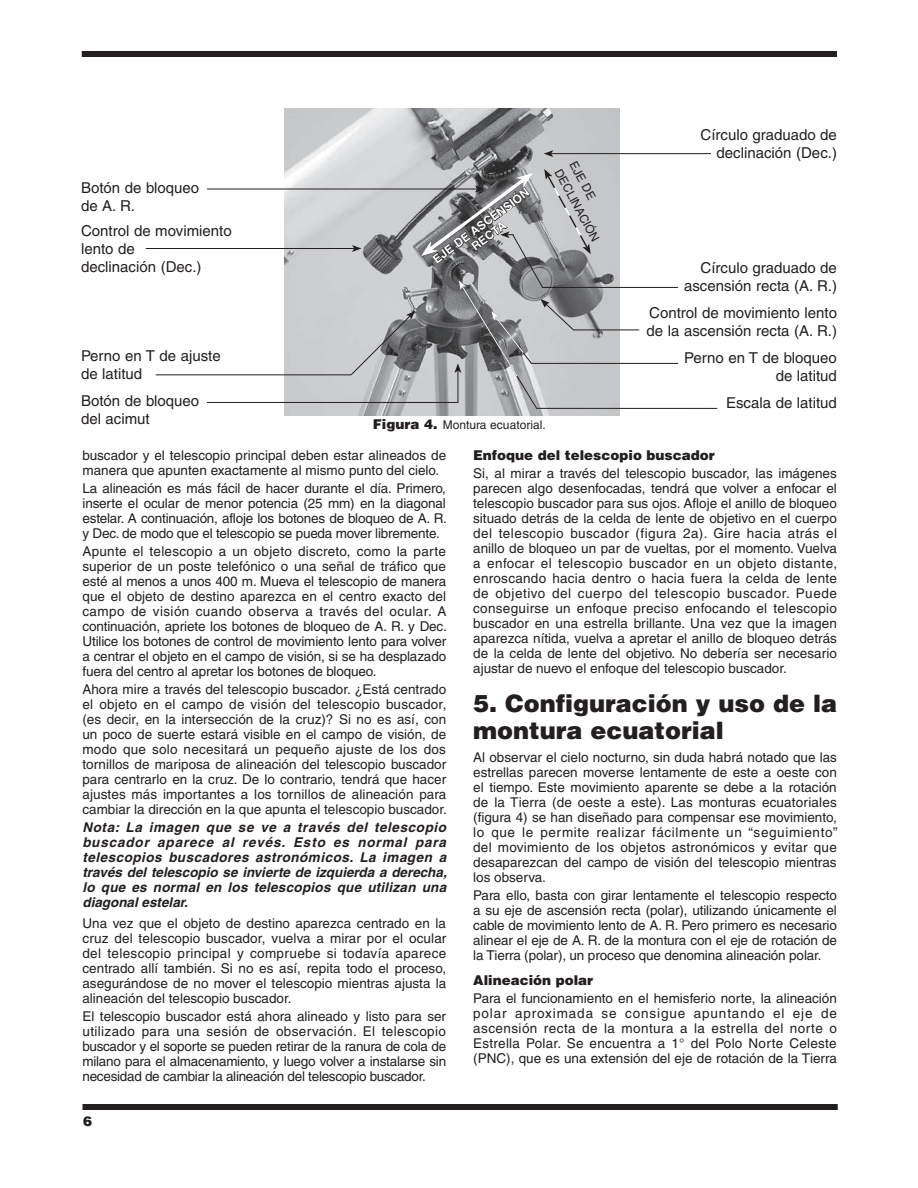
<style>
.page{position:relative;width:918px;height:1188px;background:#fff}
.page>*{position:absolute;margin:0;border:0;box-sizing:border-box;transform-origin:0 0}
.t1{font:900 24px/27px "Helvetica";color:#231f20}
.t2{font:15px/18px "Helvetica";color:#231f20}
.t3{font:13.5px/15px "Helvetica";color:#231f20;text-align:justify}
.t4{font:italic 700 13.5px/15px "Helvetica";letter-spacing:.02em;color:#231f20;text-align:justify}
.t5{font:900 13.5px "Helvetica";color:#231f20}
.t6{font:12px "Helvetica";color:#231f20}
.t7{font:700 11.85px/12.6px "Helvetica";color:#fff;text-align:center}
.t8{font:11.85px/16.8px "Helvetica";color:#231f20}
.s1{font-weight:900;font-size:13.5px}
</style>
<div class="page">
<div style="left:82px;top:51px;width:755px;height:6px;background:#231f20"></div>
<div style="left:82px;top:1104px;width:756px;height:6px;background:#231f20"></div>
<img style="left:284px;top:108px;width:336px;height:307px">
<hr style="left:207px;top:189px;width:270px;height:1px;background:#231f20">
<hr style="left:146px;top:248px;width:208px;height:1px;background:#231f20">
<svg style="left:352px;top:245px;width:10px;height:7px"></svg>
<svg style="left:350px;top:311px;width:65px;height:65px;background:#a7a8aa"></svg>
<hr style="left:156px;top:374px;width:195px;height:1px;background:#231f20">
<hr style="left:207px;top:402px;width:251px;height:1px;background:#231f20">
<hr style="left:551px;top:153px;width:160px;height:1px;background:#231f20">
<svg style="left:544px;top:150px;width:9px;height:7px"></svg>
<hr style="left:536px;top:408px;width:181px;height:1px;background:#231f20">
<hr style="left:531px;top:363px;width:147px;height:1px;background:#231f20">
<hr style="left:542px;top:287px;width:136px;height:1px;background:#231f20">
<svg style="left:421px;top:169px;width:219px;height:240px;background:#a8a9ab"></svg>
<p class="t2" style="left:81px;top:179px;width:120px">Botón de bloqueo de A. R.</p>
<p class="t7" style="left:431px;top:255px;width:118px;rotate:-37deg">Eje de asce nsión rec ta</p>
<p class="t2" style="left:81px;top:221px;width:152px">Control de movimiento lento de<br>declinación (Dec.)</p>
<p class="t8" style="left:580px;top:158px;width:34px;rotate:61deg">Eje de declinaci</p>
<p class="t2" style="left:81px;top:346px;width:141px">Perno en T de ajuste de latitud</p>
<p class="t2" style="left:81px;top:391px;width:120px">Botón de bloqueo del acimut</p>
<p class="t6" style="left:373px;top:418px;width:175px"><span class="s1">Figura 4.</span> Montura ecuatorial.</p>
<p class="t2" style="left:701px;top:125px;width:138px;text-align:right">Círculo graduado de declinación (Dec.)</p>
<p class="t2" style="left:684px;top:259px;width:154px;text-align:right">Círculo graduado de ascensión recta (A. R.)</p>
<p class="t2" style="left:647px;top:304px;width:192px">Control de movimiento lento de la ascensión recta (A. R.)</p>
<p class="t2" style="left:684px;top:349px;width:154px;text-align:right">Perno en T de bloqueo de latitud</p>
<p class="t2" style="left:726px;top:394px;width:112px">Escala de latitud</p>
<p class="t3" style="left:82px;top:448px;width:365px">buscador y el telescopio principal deben estar alineados de manera que apunten exactamente al mismo punto del cielo.</p>
<p class="t3" style="left:82px;top:481px;width:366px">La alineación es más fácil de hacer durante el día. Primero, inserte el ocular de menor potencia (25 mm) en la diagonal estelar. A continuación, afloje los botones de bloqueo de A. R. y Dec. de modo que el telescopio se pueda mover libremente.</p>
<p class="t3" style="left:82px;top:544px;width:366px">Apunte el telescopio a un objeto discreto, como la parte superior de un poste telefónico o una señal de tráfico que esté al menos a unos 400 m. Mueva el telescopio de manera que el objeto de destino aparezca en el centro exacto del campo de visión cuando observa a través del ocular. A continuación, apriete los botones de bloqueo de A. R. y Dec.<br>Utilice los botones de control de movimiento lento para volver a centrar el objeto en el campo de visión, si se ha desplazado fuera del centro al apretar los botones de bloqueo.</p>
<p class="t3" style="left:82px;top:682px;width:366px">Ahora mire a través del telescopio buscador. ¿Está centrado el objeto en el campo de visión del telescopio buscador, (es decir, en la intersección de la cruz)? Si no es así, con un poco de suerte estará visible en el campo de visión, de modo que solo necesitará un pequeño ajuste de los dos tornillos de mariposa de alineación del telescopio buscador para centrarlo en la cruz. De lo contrario, tendrá que hacer ajustes más importantes a los tornillos de alineación para cambiar la dirección en la que apunta el telescopio buscador.</p>
<p class="t4" style="left:82px;top:820px;width:366px">Nota: La imagen que se ve a través del telescopio buscador aparece al revés. Esto es normal para telescopios buscadores astronómicos. La imagen a través del telescopio se invierte de izquierda a derecha, lo que es normal en los telescopios que utilizan una diagonal estelar.</p>
<p class="t3" style="left:82px;top:916px;width:365px">Una vez que el objeto de destino aparezca centrado en la cruz del telescopio buscador, vuelva a mirar por el ocular del telescopio principal y compruebe si todavía aparece centrado allí también. Si no es así, repita todo el proceso, asegurándose de no mover el telescopio mientras ajusta la alineación del telescopio buscador.</p>
<p class="t3" style="left:82px;top:1009px;width:365px">El telescopio buscador está ahora alineado y listo para ser utilizado para una sesión de observación. El telescopio buscador y el soporte se pueden retirar de la ranura de cola de milano para el almacenamiento, y luego volver a instalarse sin necesidad de cambiar la alineación del telescopio buscador.</p>
<p class="t5" style="left:83px;top:1113px;width:11px">6</p>
<p class="t5" style="left:473px;top:446px;width:243px">Enfoque del telescopio buscador</p>
<p class="t3" style="left:473px;top:466px;width:365px">Si, al mirar a través del telescopio buscador, las imágenes parecen algo desenfocadas, tendrá que volver a enfocar el telescopio buscador para sus ojos. Afloje el anillo de bloqueo situado detrás de la celda de lente de objetivo en el cuerpo del telescopio buscador (figura 2a). Gire hacia atrás el anillo de bloqueo un par de vueltas, por el momento. Vuelva a enfocar el telescopio buscador en un objeto distante, enroscando hacia dentro o hacia fuera la celda de lente de objetivo del cuerpo del telescopio buscador. Puede conseguirse un enfoque preciso enfocando el telescopio buscador en una estrella brillante. Una vez que la imagen aparezca nítida, vuelva a apretar el anillo de bloqueo detrás de la celda de lente del objetivo. No debería ser necesario ajustar de nuevo el enfoque del telescopio buscador.</p>
<h1 class="t1" style="left:473px;top:689px;width:365px">5. Configuración y uso de la montura ecuatorial</h1>
<p class="t3" style="left:473px;top:749px;width:366px">Al observar el cielo nocturno, sin duda habrá notado que las estrellas parecen moverse lentamente de este a oeste con el tiempo. Este movimiento aparente se debe a la rotación de la Tierra (de oeste a este). Las monturas ecuatoriales (figura 4) se han diseñado para compensar ese movimiento, lo que le permite realizar fácilmente un “seguimiento” del movimiento de los objetos astronómicos y evitar que desaparezcan del campo de visión del telescopio mientras los observa.</p>
<p class="t3" style="left:473px;top:887px;width:365px">Para ello, basta con girar lentamente el telescopio respecto a su eje de ascensión recta (polar), utilizando únicamente el cable de movimiento lento de A. R. Pero primero es necesario alinear el eje de A. R. de la montura con el eje de rotación de la Tierra (polar), un proceso que denomina alineación polar.</p>
<p class="t5" style="left:473px;top:971px;width:122px">Alineación polar</p>
<p class="t3" style="left:473px;top:991px;width:365px">Para el funcionamiento en el hemisferio norte, la alineación polar aproximada se consigue apuntando el eje de ascensión recta de la montura a la estrella del norte o Estrella Polar. Se encuentra a 1° del Polo Norte Celeste (PNC), que es una extensión del eje de rotación de la Tierra</p>
</div>
